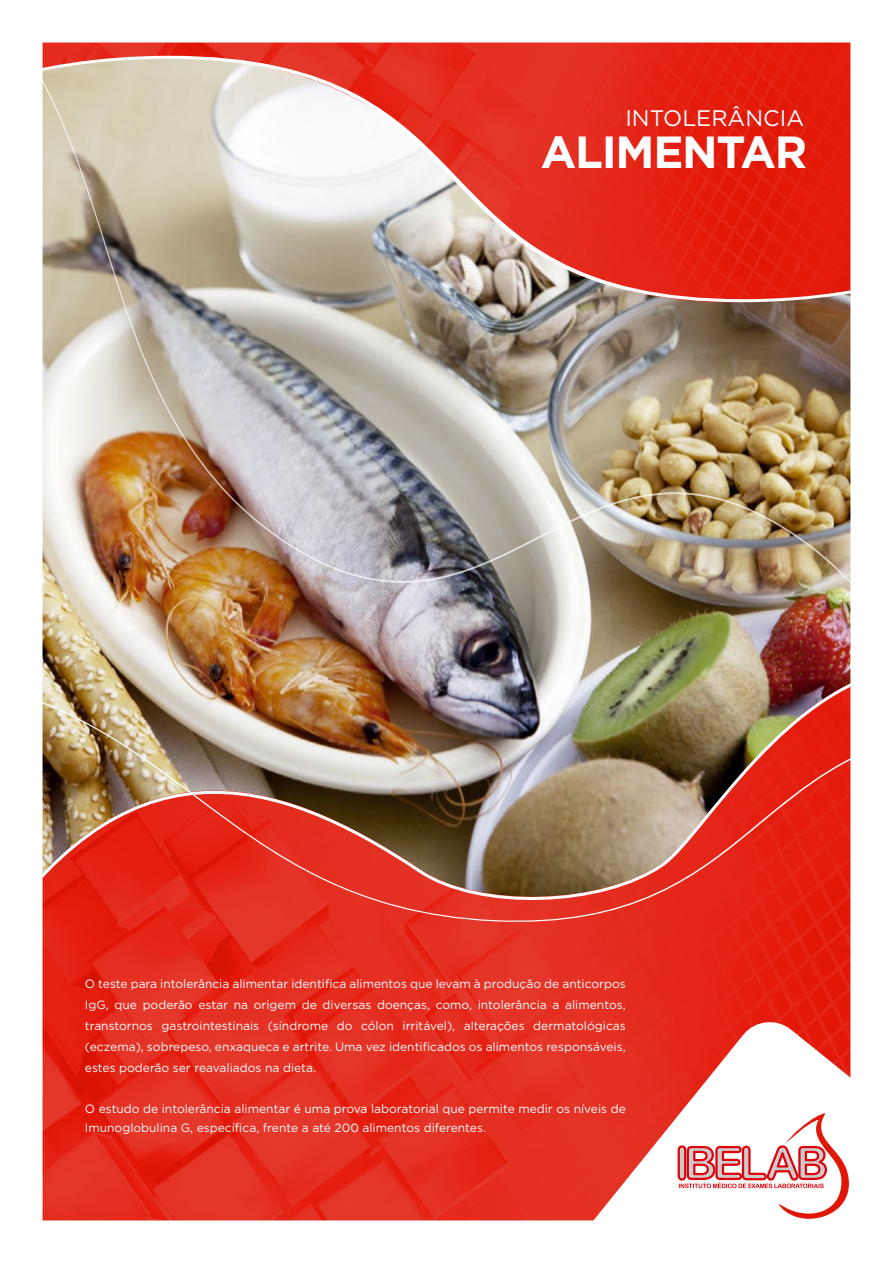
<style>
.page{position:relative;width:893px;height:1263px;background:#fff}
.page>*{position:absolute;margin:0;border:0;box-sizing:border-box;transform-origin:0 0}
.t1{font:700 45px "Gotham";letter-spacing:-.03em;color:#fff}
.t2{font:22.5px "Gotham";color:#fff}
.t3{font:12px/21px "Gotham";color:#fff;text-align:justify}
</style>
<div class="page">
<img style="left:42px;top:42px;width:809px;height:1179px">
<h2 class="t2" style="left:625px;top:104px;width:180px">INTOLERÂNCIA</h2>
<h1 class="t1" style="left:541px;top:122px;width:268px">ALIMENTAR</h1>
<p class="t3" style="left:85px;top:973px;width:542px">O teste para intolerância alimentar identifica alimentos que levam à produção de anticorpos IgG, que poderão estar na origem de diversas doenças, como, intolerância a alimentos, transtornos gastrointestinais (síndrome do cólon irritável), alterações dermatológicas (eczema), sobrepeso, enxaqueca e artrite. Uma vez identificados os alimentos responsáveis, estes poderão ser reavaliados na dieta.</p>
<p class="t3" style="left:85px;top:1098px;width:542px;line-height:19.5px">O estudo de intolerância alimentar é uma prova laboratorial que permite medir os níveis de<br>Imunoglobulina G, específica, frente a até 200 alimentos diferentes.</p>
</div>
